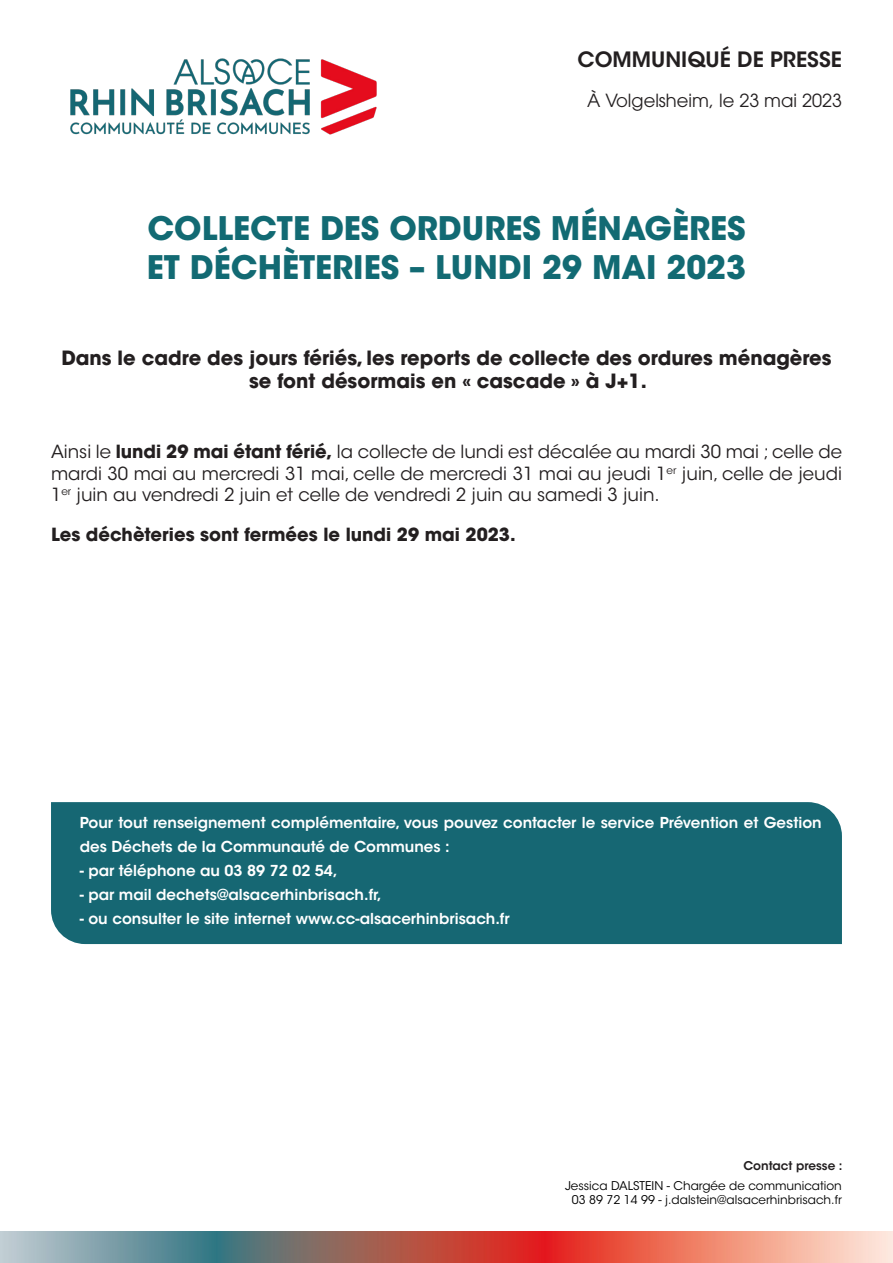
<style>
.page{position:relative;width:893px;height:1263px;background:#fff}
.page>*{position:absolute;margin:0;border:0;box-sizing:border-box;transform-origin:0 0}
.t1{font:700 32.25px "ITC Avant Garde Std";color:#126a73}
.t2{font:600 21px "ITC Avant Garde Std";color:#231f20}
.t3{font:700 19.5px/23.4px "ITC Avant Garde Std";color:#231f20;text-align:center}
.t4{font:18px/21.6px "ITC Avant Garde Std";color:#231f20;text-align:justify}
.t5{font:700 18px "ITC Avant Garde Std";color:#231f20}
.t6{font:18px "ITC Avant Garde Pro";color:#231f20}
.t7{font:600 15px/24px "ITC Avant Garde Std";color:#fff}
.t8{font:12px "ITC Avant Garde Std";color:#000}
.t9{font:600 12px "ITC Avant Garde Std";color:#231f20}
.s1{font-weight:700}
</style>
<div class="page">
<img style="left:70px;top:58px;width:307px;height:77px">
<img style="left:0;top:1232px;width:893px;height:31px">
<div style="left:51px;top:802px;width:791px;height:142px;background:#166773"></div>
<p class="t2" style="left:578px;top:46px;width:266px">COMMUNIQUÉ DE PRESSE</p>
<p class="t6" style="left:587px;top:89px;width:256px">À Volgelsheim, le 23 mai 2023</p>
<p class="t1" style="left:147px;top:208px;width:600px">COLLECTE DES ORDURES MÉNAGÈRES</p>
<p class="t1" style="left:147px;top:246px;width:601px">ET DÉCHÈTERIES – LUNDI 29 MAI 2023</p>
<p class="t3" style="left:61px;top:345px;width:772px">Dans le cadre des jours fériés, les reports de collecte des ordures ménagères se font désormais en « cascade » à J+1.</p>
<p class="t4" style="left:51px;top:441px;width:792px">Ainsi le <span class="s1">lundi 29 mai étant férié,</span> la collecte de lundi est décalée au mardi 30 mai ; celle de mardi 30 mai au mercredi 31 mai, celle de mercredi 31 mai au jeudi 1<sup>er</sup> juin, celle de jeudi 1<sup>er</sup> juin au vendredi 2 juin et celle de vendredi 2 juin au samedi 3 juin.</p>
<p class="t5" style="left:51px;top:522px;width:466px">Les déchèteries sont fermées le lundi 29 mai 2023.</p>
<p class="t7" style="left:80px;top:811px;width:743px">Pour tout renseignement complémentaire, vous pouvez contacter le service Prévention et Gestion des Déchets de la Communauté de Communes :</p>
<p class="t7" style="left:80px;top:859px;width:259px">- par téléphone au 03 89 72 02 54,</p>
<p class="t7" style="left:80px;top:883px;width:304px">- par mail dechets@alsacerhinbrisach.fr,</p>
<p class="t7" style="left:80px;top:907px;width:431px">- ou consulter le site internet www.cc-alsacerhinbrisach.fr</p>
<p class="t9" style="left:743px;top:1158px;width:101px">Contact presse :</p>
<p class="t8" style="left:565px;top:1178px;width:278px">Jessica DALSTEIN - Chargée de communication</p>
<p class="t8" style="left:572px;top:1192px;width:271px">03 89 72 14 99 - j.dalstein@alsacerhinbrisach.fr</p>
</div>
